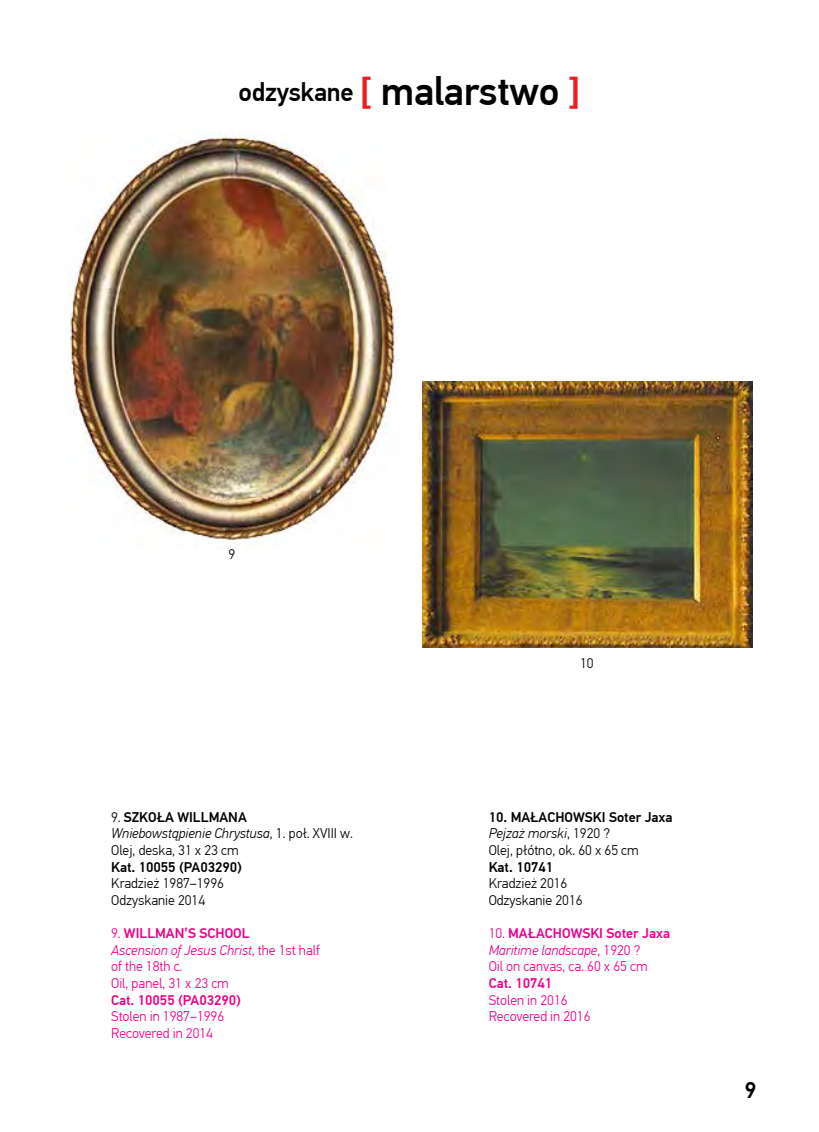
<style>
.page{position:relative;width:819px;height:1132px;background:#fff}
.page>*{position:absolute;margin:0;border:0;box-sizing:border-box;transform-origin:0 0}
.t1{font:500 26.25px "PF Din Text Pro";letter-spacing:-.01em;color:#000}
.t2{font:500 22.75px "PF Din Text Pro";color:#000}
.t3{font:300 14px/16.6px "PF Din Text Pro";color:#ec008c}
.t4{font:300 14px/16.6px "PF Din Text Pro";color:#000}
.t5{font:500 14px "PF Din Text Pro";color:#000}
.t6{font:500 14px "PF Din Text Pro";color:#ec008c}
.s1{font-size:40.25px;color:#ed1d24}
.s2{font-size:40.25px}
.s3{font-weight:500}
.s4{font-style:italic}
</style>
<div class="page">
<img style="left:66px;top:134px;width:332px;height:414px">
<img style="left:423px;top:381px;width:329px;height:266px">
<h1 class="t1" style="left:238px;top:76px;width:343px">odzyskane <span class="s1">[</span> <span class="s2">malarstwo</span> <span class="s1">]</span></h1>
<p class="t4" style="left:229px;top:546px;width:8px">9</p>
<p class="t4" style="left:111px;top:808px;width:243px">9. <span class="s3">SZKOŁA WILLMANA<br></span><span class="s4">Wniebowstąpienie Chrystusa</span>, 1. poł. XVIII w.<br>Olej, deska, 31 x 23 cm</p>
<p class="t5" style="left:111px;top:858px;width:132px">Kat. 10055 (PA03290)</p>
<p class="t4" style="left:111px;top:875px;width:114px">Kradzież 1987–1996<br>Odzyskanie 2014</p>
<p class="t3" style="left:111px;top:925px;width:210px">9. <span class="s3">WILLMAN’S SCHOOL<br></span><span class="s4">Ascension of Jesus Christ</span>, the 1st half of the 18th c.<br>Oil, panel, 31 x 23 cm</p>
<p class="t6" style="left:111px;top:991px;width:131px">Cat. 10055 (PA03290)</p>
<p class="t3" style="left:111px;top:1008px;width:114px">Stolen in 1987–1996<br>Recovered in 2014</p>
<p class="t4" style="left:580px;top:654px;width:15px">10</p>
<p class="t4" style="left:488px;top:808px;width:185px"><span class="s3">10. MAŁACHOWSKI Soter Jaxa<br></span><span class="s4">Pejzaż morski</span>, 1920 ?<br>Olej, płótno, ok. 60 x 65 cm</p>
<p class="t5" style="left:488px;top:858px;width:66px">Kat. 10741</p>
<p class="t4" style="left:488px;top:875px;width:95px">Kradzież 2016<br>Odzyskanie 2016</p>
<p class="t3" style="left:488px;top:925px;width:183px">10. <span class="s3">MAŁACHOWSKI Soter Jaxa<br></span><span class="s4">Maritime landscape</span>, 1920 ?<br>Oil on canvas, ca. 60 x 65 cm</p>
<p class="t6" style="left:488px;top:974px;width:65px">Cat. 10741</p>
<p class="t3" style="left:488px;top:991px;width:103px">Stolen in 2016<br>Recovered in 2016</p>
<h2 class="t2" style="left:744px;top:1076px;width:13px">9</h2>
</div>
